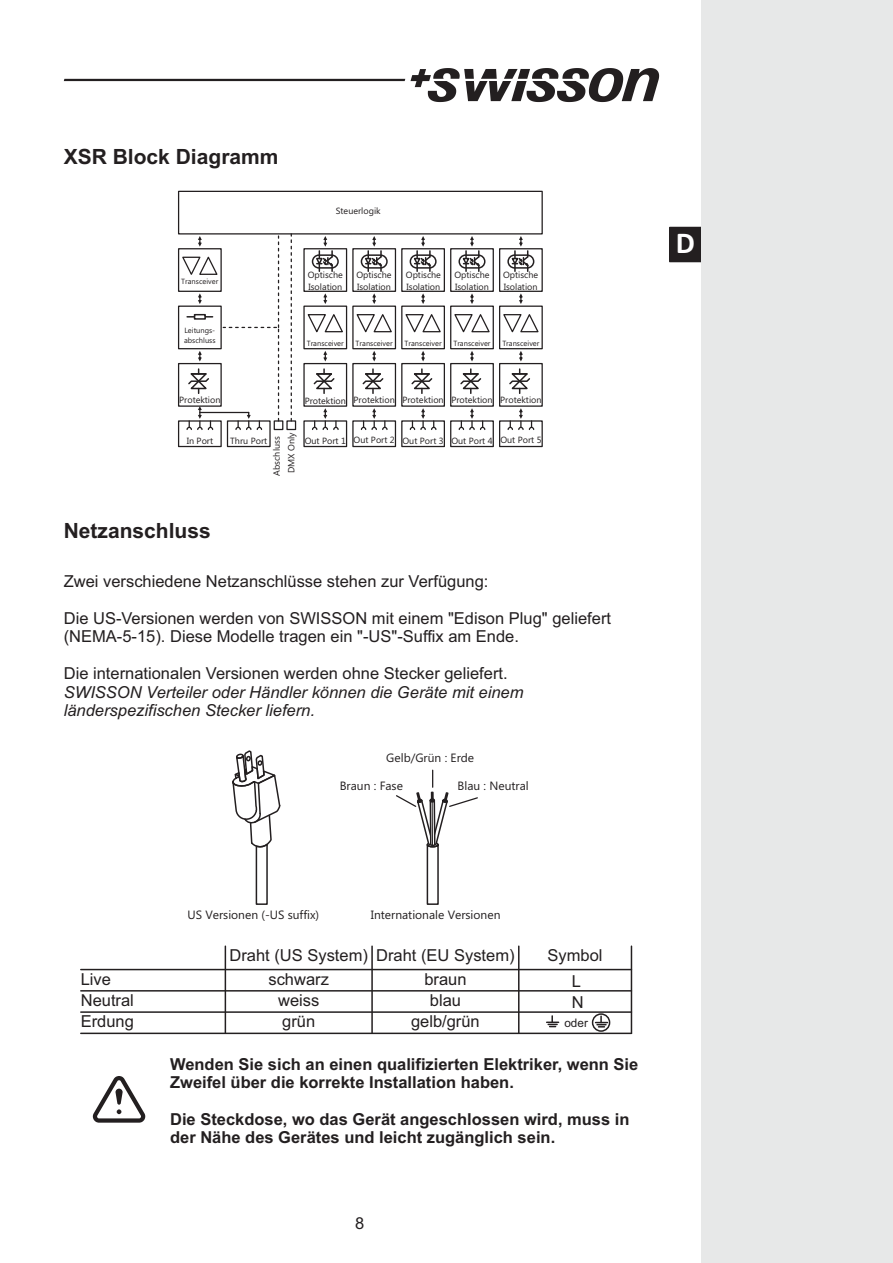
<style>
.page{position:relative;width:893px;height:1263px;background:#fff}
.page>*{position:absolute;margin:0;border:0;box-sizing:border-box;transform-origin:0 0}
.t1{font:700 30.3px "Calibri";color:#fff}
.t2{font:700 21px "Arial";color:#231f20}
.t3{font:16.5px/21.3px "Arial";color:#231f20;text-align:center}
.t4{font:700 16.5px/18.5px "Arial";color:#231f20}
.t5{font:italic 16.5px/18.5px "Arial";color:#231f20}
.t6{font:12px "Ebrima";color:#231f20}
.t7{font:11.7px "Arial";color:#231f20}
.t8{font:9px/12px "Ebrima";color:#231f20}
.t9{font:7.5px/10.1px "Ebrima";color:#231f20}
</style>
<div class="page">
<svg style="left:64px;top:68px;width:595px;height:34px"></svg>
<svg style="left:519px;top:351px;width:4px;height:10px"></svg>
<div style="left:499px;top:363px;width:44px;height:44px;border:1px solid #231f20"></div>
<svg style="left:509px;top:369px;width:21px;height:24px"></svg>
<div style="left:499px;top:306px;width:44px;height:43px;border:1px solid #231f20"></div>
<svg style="left:503px;top:314px;width:36px;height:19px"></svg>
<div style="left:499px;top:248px;width:44px;height:44px;border:1px solid #231f20"></div>
<svg style="left:519px;top:293px;width:4px;height:11px"></svg>
<div style="left:507px;top:254px;width:27px;height:15px;border:2px solid #231f20;border-radius:6px"></div>
<svg style="left:510px;top:236px;width:20px;height:35px"></svg>
<div style="left:178px;top:191px;width:365px;height:43px;border:1px solid #231f20"></div>
<svg style="left:470px;top:351px;width:4px;height:10px"></svg>
<svg style="left:421px;top:351px;width:4px;height:10px"></svg>
<svg style="left:372px;top:351px;width:4px;height:10px"></svg>
<svg style="left:323px;top:351px;width:4px;height:10px"></svg>
<div style="left:450px;top:363px;width:44px;height:44px;border:1px solid #231f20"></div>
<div style="left:401px;top:363px;width:44px;height:44px;border:1px solid #231f20"></div>
<div style="left:352px;top:363px;width:44px;height:44px;border:1px solid #231f20"></div>
<div style="left:303px;top:363px;width:44px;height:44px;border:1px solid #231f20"></div>
<svg style="left:460px;top:369px;width:22px;height:24px"></svg>
<svg style="left:411px;top:369px;width:22px;height:24px"></svg>
<svg style="left:362px;top:369px;width:22px;height:24px"></svg>
<svg style="left:313px;top:369px;width:22px;height:24px"></svg>
<div style="left:450px;top:306px;width:44px;height:43px;border:1px solid #231f20"></div>
<div style="left:401px;top:306px;width:44px;height:43px;border:1px solid #231f20"></div>
<div style="left:352px;top:306px;width:44px;height:43px;border:1px solid #231f20"></div>
<div style="left:303px;top:306px;width:44px;height:43px;border:1px solid #231f20"></div>
<svg style="left:454px;top:314px;width:36px;height:19px"></svg>
<svg style="left:405px;top:314px;width:36px;height:19px"></svg>
<svg style="left:356px;top:314px;width:36px;height:19px"></svg>
<svg style="left:307px;top:314px;width:36px;height:19px"></svg>
<div style="left:450px;top:248px;width:44px;height:44px;border:1px solid #231f20"></div>
<div style="left:401px;top:248px;width:44px;height:44px;border:1px solid #231f20"></div>
<div style="left:352px;top:248px;width:44px;height:44px;border:1px solid #231f20"></div>
<div style="left:303px;top:248px;width:44px;height:44px;border:1px solid #231f20"></div>
<svg style="left:470px;top:293px;width:4px;height:11px"></svg>
<svg style="left:421px;top:293px;width:4px;height:11px"></svg>
<svg style="left:372px;top:293px;width:4px;height:11px"></svg>
<svg style="left:323px;top:293px;width:4px;height:11px"></svg>
<div style="left:458px;top:254px;width:27px;height:15px;border:2px solid #231f20;border-radius:6px"></div>
<div style="left:410px;top:254px;width:27px;height:15px;border:2px solid #231f20;border-radius:6px"></div>
<div style="left:361px;top:254px;width:27px;height:15px;border:2px solid #231f20;border-radius:6px"></div>
<div style="left:312px;top:254px;width:27px;height:15px;border:2px solid #231f20;border-radius:6px"></div>
<svg style="left:461px;top:236px;width:20px;height:36px"></svg>
<svg style="left:412px;top:236px;width:20px;height:35px"></svg>
<svg style="left:363px;top:236px;width:20px;height:36px"></svg>
<svg style="left:314px;top:236px;width:20px;height:36px"></svg>
<div style="left:178px;top:363px;width:44px;height:44px;border:1px solid #231f20"></div>
<div style="left:178px;top:248px;width:44px;height:44px;border:1px solid #231f20"></div>
<svg style="left:507px;top:408px;width:28px;height:22px"></svg>
<div style="left:499px;top:420px;width:44px;height:27px;border:1px solid #231f20"></div>
<svg style="left:458px;top:408px;width:28px;height:22px"></svg>
<svg style="left:409px;top:408px;width:28px;height:22px"></svg>
<svg style="left:360px;top:408px;width:28px;height:22px"></svg>
<svg style="left:312px;top:408px;width:27px;height:22px"></svg>
<div style="left:450px;top:420px;width:44px;height:27px;border:1px solid #231f20"></div>
<div style="left:401px;top:420px;width:44px;height:27px;border:1px solid #231f20"></div>
<div style="left:352px;top:420px;width:44px;height:27px;border:1px solid #231f20"></div>
<div style="left:303px;top:420px;width:44px;height:27px;border:1px solid #231f20"></div>
<div style="left:178px;top:420px;width:44px;height:27px;border:1px solid #231f20"></div>
<div style="left:227px;top:420px;width:44px;height:27px;border:1px solid #231f20"></div>
<div style="left:178px;top:306px;width:44px;height:43px;border:1px solid #231f20"></div>
<div style="left:274px;top:420px;width:9px;height:10px;border:1px solid #231f20"></div>
<div style="left:286px;top:420px;width:10px;height:10px;border:1px solid #231f20"></div>
<svg style="left:291px;top:234px;width:1px;height:187px"></svg>
<svg style="left:181px;top:236px;width:99px;height:195px"></svg>
<svg style="left:232px;top:750px;width:49px;height:155px"></svg>
<svg style="left:395px;top:770px;width:84px;height:265px"></svg>
<svg style="left:93px;top:1076px;width:52px;height:47px"></svg>
<hr style="left:81px;top:969px;width:550px;height:1px;background:#231f20">
<hr style="left:81px;top:990px;width:550px;height:1px;background:#231f20">
<hr style="left:81px;top:1011px;width:550px;height:2px;background:#231f20">
<hr style="left:225px;top:946px;width:1px;height:87px;background:#231f20">
<hr style="left:371px;top:946px;width:2px;height:87px;background:#231f20">
<hr style="left:518px;top:946px;width:1px;height:87px;background:#231f20">
<hr style="left:631px;top:946px;width:1px;height:87px;background:#231f20">
<hr style="left:81px;top:1032px;width:550px;height:2px;background:#231f20">
<svg style="left:669px;top:226px;width:33px;height:37px"></svg>
<svg style="left:595px;top:1016px;width:12px;height:11px"></svg>
<div style="left:592px;top:1013px;width:18px;height:19px;border:2px solid #231f20;border-radius:50%"></div>
<div style="left:702px;top:0;width:191px;height:1263px;background:#e7e8e8"></div>
<svg style="left:547px;top:1016px;width:12px;height:11px"></svg>
<p class="t2" style="left:64px;top:148px;width:216px">XSR Block Diagramm</p>
<p class="t9" style="left:181px;top:277px;width:39px">Transceiver</p>
<p class="t9" style="left:184px;top:326px;width:33px">Leitungs&shy;abschluss</p>
<p class="t8" style="left:179px;top:395px;width:43px">Protektion</p>
<p class="t8" style="left:336px;top:205px;width:46px">Steuerlogik</p>
<p class="t8" style="left:308px;top:269px;width:37px">Optische<br>Isolation</p>
<p class="t8" style="left:356px;top:269px;width:37px">Optische<br>Isolation</p>
<p class="t8" style="left:406px;top:269px;width:37px">Optische<br>Isolation</p>
<p class="t8" style="left:454px;top:269px;width:37px">Optische<br>Isolation</p>
<p class="t8" style="left:503px;top:269px;width:37px">Optische<br>Isolation</p>
<p class="t9" style="left:307px;top:339px;width:39px">Transceiver</p>
<p class="t9" style="left:356px;top:339px;width:39px">Transceiver</p>
<p class="t9" style="left:405px;top:339px;width:39px">Transceiver</p>
<p class="t9" style="left:453px;top:339px;width:39px">Transceiver</p>
<p class="t9" style="left:502px;top:339px;width:39px">Transceiver</p>
<p class="t8" style="left:305px;top:395px;width:189px">Protektion Protektion Protektion Protektion</p>
<p class="t8" style="left:500px;top:395px;width:43px">Protektion</p>
<p class="t8" style="left:270px;top:476px;width:45px;line-height:14.9px;rotate:-90deg">Abschluss<br>DMX Only</p>
<p class="t8" style="left:187px;top:436px;width:28px">In Port</p>
<p class="t8" style="left:230px;top:436px;width:38px">Thru Port</p>
<p class="t8" style="left:305px;top:435px;width:238px">Out Port 1 Out Port 2 Out Port 3 Out Port 4 Out Port 5</p>
<p class="t2" style="left:64px;top:522px;width:149px">Netzanschluss</p>
<p class="t3" style="left:64px;top:572px;width:426px">Zwei verschiedene Netzanschlüsse stehen zur Verfügung:</p>
<p class="t3" style="left:64px;top:610px;width:549px;line-height:18.5px;text-align:left">Die US-Versionen werden von SWISSON mit einem "Edison Plug" geliefert (NEMA-5-15). Diese Modelle tragen ein "-US"-Suffix am Ende.</p>
<p class="t3" style="left:64px;top:664px;width:445px">Die internationalen Versionen werden ohne Stecker geliefert.</p>
<p class="t5" style="left:64px;top:684px;width:461px">SWISSON Verteiler oder Händler können die Geräte mit einem länderspezifischen Stecker liefern.</p>
<p class="t6" style="left:386px;top:753px;width:89px">Gelb/Grün : Erde</p>
<p class="t6" style="left:340px;top:781px;width:65px">Braun : Fase</p>
<p class="t6" style="left:458px;top:781px;width:73px">Blau : Neutral</p>
<h1 class="t1" style="left:676px;top:230px;width:21px">D</h1>
<p class="t3" style="left:81px;top:969px;width:32px">Live</p>
<p class="t3" style="left:81px;top:991px;width:55px">Neutral</p>
<p class="t3" style="left:81px;top:1012px;width:55px">Erdung</p>
<p class="t6" style="left:187px;top:910px;width:133px">US Versionen (-US suffix)</p>
<p class="t6" style="left:371px;top:910px;width:131px">Internationale Versionen</p>
<p class="t3" style="left:229px;top:946px;width:140px">Draht (US System)</p>
<p class="t3" style="left:376px;top:946px;width:140px">Draht (EU System)</p>
<p class="t3" style="left:548px;top:944px;width:57px;line-height:25.5px">Symbol<br>L</p>
<p class="t3" style="left:572px;top:993px;width:13px">N</p>
<p class="t7" style="left:564px;top:1018px;width:25px">oder</p>
<p class="t3" style="left:268px;top:969px;width:62px">schwarz weiss grün</p>
<p class="t3" style="left:411px;top:969px;width:70px">braun blau gelb/grün</p>
<p class="t4" style="left:170px;top:1056px;width:470px">Wenden Sie sich an einen qualifizierten Elektriker, wenn Sie<br>Zweifel über die korrekte Installation haben.</p>
<p class="t4" style="left:170px;top:1111px;width:461px">Die Steckdose, wo das Gerät angeschlossen wird, muss in der Nähe des Gerätes und leicht zugänglich sein.</p>
<p class="t3" style="left:355px;top:1214px;width:11px">8</p>
</div>
